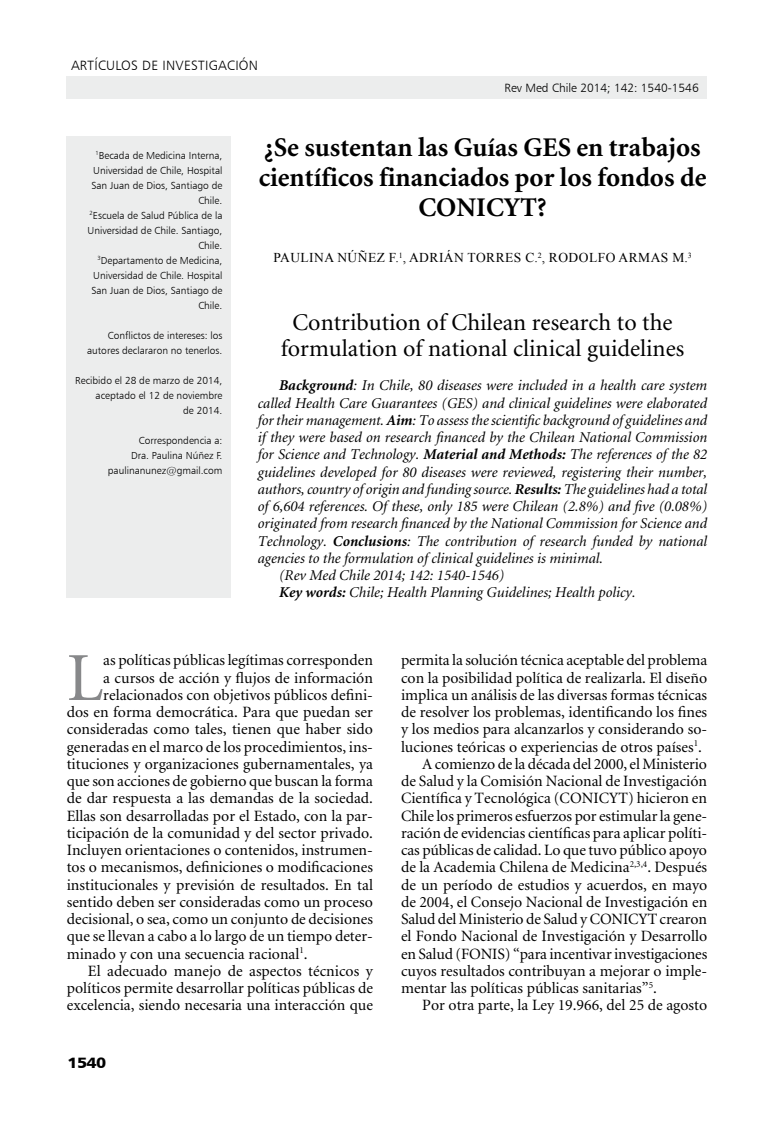
<style>
.page{position:relative;width:774px;height:1134px;background:#fff}
.page>*{position:absolute;margin:0;border:0;box-sizing:border-box;transform-origin:0 0}
.t1{font:68.85px "Minion";color:#87888a}
.t2{font:700 27px/30px "Minion";color:#000;text-align:center}
.t3{font:24px/25.5px "Minion";color:#000;text-align:center}
.t4{font:15.75px "Minion";color:#000}
.t5{font:italic 15px "Minion";color:#000}
.t6{font:15px "Humanist 777 BT Black B";color:#000;scale:1.1 1}
.t7{font:13.5px "Times New Roman";letter-spacing:.035em;color:#000}
.t8{font:13.5px "Humanist 777 BT Light B";color:#000}
.t9{font:12px "Humanist 777 BT Light B";color:#000}
.t10{font:10.2px/15px "Humanist 777 BT Light B";color:#000;text-align:right}
.s1{font-weight:700}
</style>
<div class="page">
<div style="left:67px;top:77px;width:640px;height:22px;background:#eceded"></div>
<div style="left:67px;top:136px;width:164px;height:461px;background:#eceded"></div>
<p class="t8" style="left:71px;top:57px;width:35px">artículosdeinvestigaci</p>
<p class="t8" style="left:239px;top:57px;width:18px">ón</p>
<p class="t9" style="left:505px;top:81px;width:196px">Rev Med Chile 2014; 142: 1540-1546</p>
<p class="t10" style="left:88px;top:148px;width:136px"><sup>1</sup>Becada de Medicina Interna,<br>Universidad de Chile, Hospital<br>San Juan de Dios, Santiago de<br>Chile.<br><sup>2</sup>Escuela de Salud Pública de la<br>Universidad de Chile. Santiago,<br>Chile.<br><sup>3</sup>Departamento de Medicina,<br>Universidad de Chile. Hospital<br>San Juan de Dios, Santiago de<br>Chile.</p>
<p class="t10" style="left:87px;top:328px;width:137px">Conflictos de intereses: los autores declararon no tenerlos.</p>
<p class="t10" style="left:75px;top:373px;width:149px">Recibido el 28 de marzo de 2014, aceptado el 12 de noviembre<br>de 2014.</p>
<p class="t10" style="left:108px;top:433px;width:116px">Correspondencia a:<br>Dra. Paulina Núñez F. paulinanunez@gmail.com</p>
<h2 class="t2" style="left:259px;top:133px;width:449px">¿Se sustentan las Guías GES en trabajos científicos financiados por los fondos de<br>CONICYT?</h2>
<p class="t7" style="left:273px;top:248px;width:420px">PAULINA NÚÑEZ F.<sup>1</sup>, ADRIÁN TORRES C.<sup>2</sup>, RODOLFO ARMAS M.<sup>3</sup></p>
<h3 class="t3" style="left:281px;top:311px;width:405px">Contribution of Chilean research to the formulation of national clinical guidelines</h3>
<p class="t5" style="left:279px;top:378px;width:430px"><span class="s1">Background</span>: In Chile, 80 diseases were included in a health care system</p>
<p class="t5" style="left:258px;top:395px;width:451px">called Health Care Guarantees (GES) and clinical guidelines were elaborated</p>
<p class="t5" style="left:258px;top:413px;width:451px">for their management. <span class="s1">Aim</span>: To assess the scientific background of guidelines and</p>
<p class="t5" style="left:258px;top:430px;width:451px">if they were based on research financed by the Chilean National Commission</p>
<p class="t5" style="left:258px;top:447px;width:451px">for Science and Technology. <span class="s1">Material and Methods:</span> The references of the 82</p>
<p class="t5" style="left:258px;top:464px;width:451px">guidelines developed for 80 diseases were reviewed, registering their number,</p>
<p class="t5" style="left:258px;top:482px;width:451px">authors, country of origin and funding source. <span class="s1">Results:</span> The guidelines had a total</p>
<p class="t5" style="left:258px;top:499px;width:451px">of 6,604 references. Of these, only 185 were Chilean (2.8%) and five (0.08%)</p>
<p class="t5" style="left:258px;top:516px;width:451px">originated from research financed by the National Commission for Science and</p>
<p class="t5" style="left:258px;top:533px;width:451px">Technology. <span class="s1">Conclusions</span>: The contribution of research funded by national</p>
<p class="t5" style="left:258px;top:551px;width:347px">agencies to the formulation of clinical guidelines is minimal.</p>
<p class="t5" style="left:279px;top:568px;width:227px">(Rev Med Chile 2014; 142: 1540-1546)</p>
<p class="t5" style="left:279px;top:585px;width:358px"><span class="s1">Key words:</span> Chile; Health Planning Guidelines; Health policy.</p>
<h1 class="t1" style="left:67px;top:644px;width:38px">L</h1>
<p class="t4" style="left:103px;top:653px;width:271px">as políticas públicas legítimas corresponden</p>
<p class="t4" style="left:103px;top:670px;width:271px">a cursos de acción y flujos de información</p>
<p class="t4" style="left:103px;top:687px;width:271px">relacionados con objetivos públicos defini-</p>
<p class="t4" style="left:67px;top:704px;width:308px">dos en forma democrática. Para que puedan ser</p>
<p class="t4" style="left:67px;top:722px;width:308px">consideradas como tales, tienen que haber sido</p>
<p class="t4" style="left:67px;top:739px;width:308px">generadas en el marco de los procedimientos, ins-</p>
<p class="t4" style="left:67px;top:756px;width:308px">tituciones y organizaciones gubernamentales, ya</p>
<p class="t4" style="left:67px;top:773px;width:308px">que son acciones de gobierno que buscan la forma</p>
<p class="t4" style="left:67px;top:791px;width:308px">de dar respuesta a las demandas de la sociedad.</p>
<p class="t4" style="left:67px;top:808px;width:308px">Ellas son desarrolladas por el Estado, con la par-</p>
<p class="t4" style="left:67px;top:825px;width:308px">ticipación de la comunidad y del sector privado.</p>
<p class="t4" style="left:67px;top:842px;width:308px">Incluyen orientaciones o contenidos, instrumen-</p>
<p class="t4" style="left:67px;top:860px;width:308px">tos o mecanismos, definiciones o modificaciones</p>
<p class="t4" style="left:67px;top:877px;width:308px">institucionales y previsión de resultados. En tal</p>
<p class="t4" style="left:67px;top:894px;width:308px">sentido deben ser consideradas como un proceso</p>
<p class="t4" style="left:67px;top:911px;width:308px">decisional, o sea, como un conjunto de decisiones</p>
<p class="t4" style="left:67px;top:929px;width:308px">que se llevan a cabo a lo largo de un tiempo deter-</p>
<p class="t4" style="left:67px;top:946px;width:242px">minado y con una secuencia racional<sup>1</sup>.</p>
<p class="t4" style="left:88px;top:963px;width:286px">El adecuado manejo de aspectos técnicos y</p>
<p class="t4" style="left:67px;top:980px;width:308px">políticos permite desarrollar políticas públicas de</p>
<p class="t4" style="left:67px;top:998px;width:308px">excelencia, siendo necesaria una interacción que</p>
<p class="t6" style="left:68px;top:1053px;width:37px">1540</p>
<p class="t4" style="left:401px;top:653px;width:308px">permita la solución técnica aceptable del problema</p>
<p class="t4" style="left:401px;top:670px;width:308px">con la posibilidad política de realizarla. El diseño</p>
<p class="t4" style="left:401px;top:687px;width:308px">implica un análisis de las diversas formas técnicas</p>
<p class="t4" style="left:401px;top:704px;width:308px">de resolver los problemas, identificando los fines</p>
<p class="t4" style="left:401px;top:722px;width:308px">y los medios para alcanzarlos y considerando so-</p>
<p class="t4" style="left:401px;top:739px;width:302px">luciones teóricas o experiencias de otros países<sup>1</sup>.</p>
<p class="t4" style="left:422px;top:756px;width:286px">A comienzo de la década del 2000, el Ministerio</p>
<p class="t4" style="left:401px;top:773px;width:308px">de Salud y la Comisión Nacional de Investigación</p>
<p class="t4" style="left:401px;top:791px;width:308px">Científica y Tecnológica (CONICYT) hicieron en</p>
<p class="t4" style="left:401px;top:808px;width:308px">Chile los primeros esfuerzos por estimular la gene-</p>
<p class="t4" style="left:401px;top:825px;width:308px">ración de evidencias científicas para aplicar políti-</p>
<p class="t4" style="left:401px;top:842px;width:308px">cas públicas de calidad. Lo que tuvo público apoyo</p>
<p class="t4" style="left:401px;top:860px;width:308px">de la Academia Chilena de Medicina<sup>2,3,4</sup>. Después</p>
<p class="t4" style="left:401px;top:877px;width:308px">de un período de estudios y acuerdos, en mayo</p>
<p class="t4" style="left:401px;top:894px;width:308px">de 2004, el Consejo Nacional de Investigación en</p>
<p class="t4" style="left:401px;top:911px;width:307px">Salud del Ministerio de Salud y CONICYT crearon</p>
<p class="t4" style="left:401px;top:929px;width:308px">el Fondo Nacional de Investigación y Desarrollo</p>
<p class="t4" style="left:401px;top:946px;width:308px">en Salud (FONIS) “para incentivar investigaciones</p>
<p class="t4" style="left:401px;top:963px;width:308px">cuyos resultados contribuyan a mejorar o imple-</p>
<p class="t4" style="left:401px;top:980px;width:257px">mentar las políticas públicas sanitarias”<sup>5</sup>.</p>
<p class="t4" style="left:422px;top:998px;width:286px">Por otra parte, la Ley 19.966, del 25 de agosto</p>
</div>
